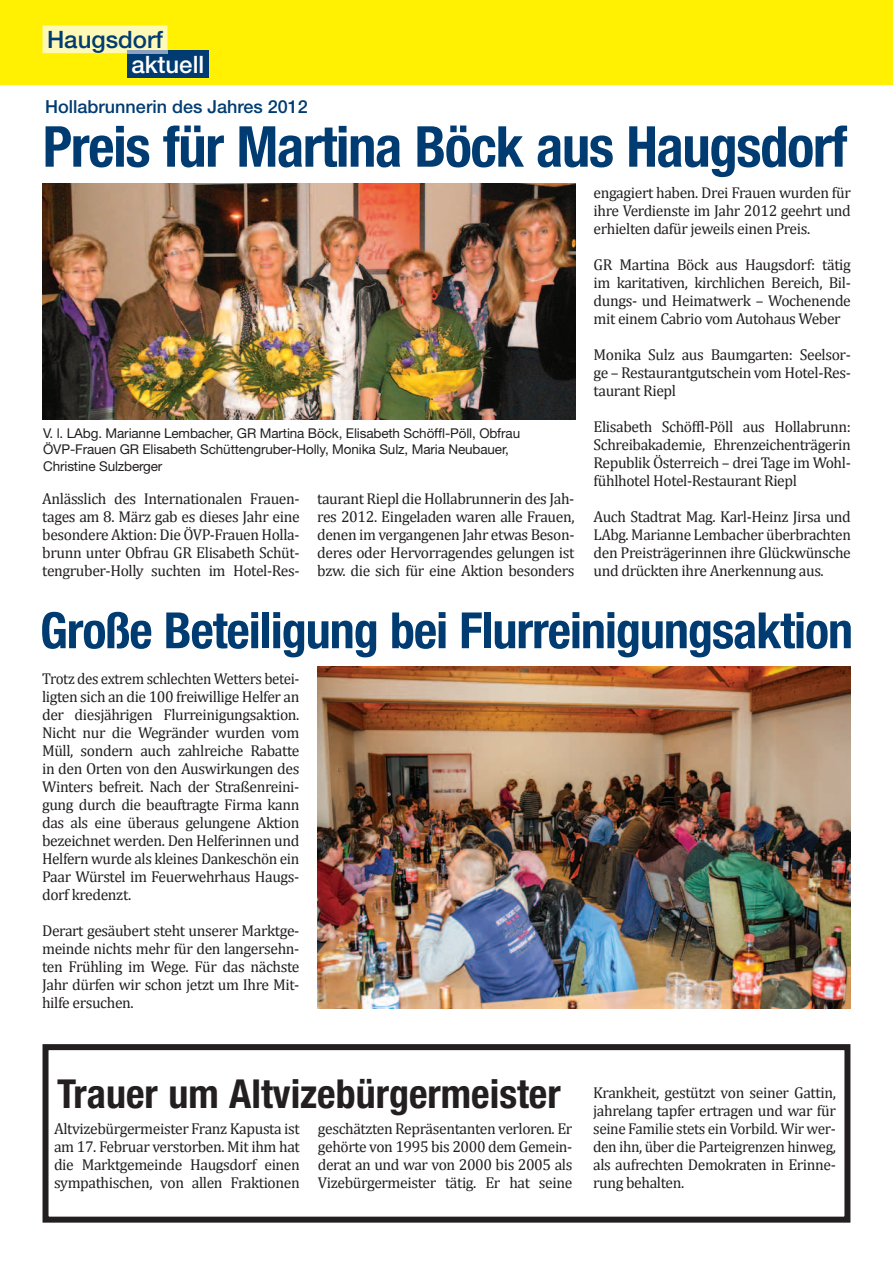
<style>
.page{position:relative;width:893px;height:1263px;background:#fff}
.page>*{position:absolute;margin:0;border:0;box-sizing:border-box;transform-origin:0 0}
.t1{font:700 condensed 56.55px "Helvetica Neue";letter-spacing:-.025em;color:#003c72}
.t2{font:700 condensed 49.95px "Helvetica Neue";letter-spacing:-.02em;color:#003c72}
.t3{font:700 condensed 40.05px "Helvetica Neue";color:#231f20}
.t4{font:500 24px "Helvetica Neue";color:#003c72}
.t5{font:500 24px "Helvetica Neue";color:#fff}
.t6{font:500 18px "Helvetica Neue";color:#003c72}
.t7{font:15.75px/18px "Cambria";letter-spacing:-.025em;color:#231f20;text-align:justify}
.t8{font:15.75px/18px "Cambria";letter-spacing:-.025em;color:#231f20;text-align:justify;scale:.95 1}
.t9{font:13.5px/16.2px "Helvetica Neue";letter-spacing:-.01em;color:#231f20}
</style>
<div class="page">
<div style="left:0;top:0;width:893px;height:85px;background:#fff101"></div>
<img style="left:318px;top:666px;width:532px;height:342px">
<div style="left:127px;top:50px;width:82px;height:28px;background:#003c72"></div>
<div style="left:43px;top:26px;width:124px;height:27px;background:#fff9b8"></div>
<hr style="left:127px;top:50px;width:40px;height:3px;background:#8ca0c2">
<div style="left:43px;top:1044px;width:807px;height:178px;border:6px solid #231f20"></div>
<img style="left:43px;top:184px;width:532px;height:235px">
<h3 class="t4" style="left:47px;top:25px;width:117px">Haugsdorf</h3>
<h3 class="t5" style="left:131px;top:50px;width:74px">aktuell</h3>
<p class="t6" style="left:45px;top:96px;width:264px">Hollabrunnerin des Jahres 2012</p>
<h1 class="t1" style="left:43px;top:112px;width:806px">Preis für Martina Böck aus Haugsdorf</h1>
<p class="t9" style="left:43px;top:425px;width:478px">V. l. LAbg. Marianne Lembacher, GR Martina Böck, Elisabeth Schöffl-Pöll, Obfrau<br>ÖVP-Frauen GR Elisabeth Schüttengruber-Holly, Monika Sulz, Maria Neubauer,<br>Christine Sulzberger</p>
<p class="t7" style="left:42px;top:490px;width:259px">Anlässlich des Internationalen Frauen&shy;tages am 8. März gab es dieses Jahr eine besondere Aktion: Die ÖVP-Frauen Holla&shy;brunn unter Obfrau GR Elisabeth Schüt&shy;tengruber-Holly suchten im Hotel-Res-</p>
<p class="t7" style="left:317px;top:490px;width:259px">taurant Riepl die Hollabrunnerin des Jah&shy;res 2012. Eingeladen waren alle Frauen, denen im vergangenen Jahr etwas Beson&shy;deres oder Hervorragendes gelungen ist bzw. die sich für eine Aktion besonders</p>
<p class="t7" style="left:594px;top:184px;width:259px">engagiert haben. Drei Frauen wurden für ihre Verdienste im Jahr 2012 geehrt und erhielten dafür jeweils einen Preis.</p>
<p class="t7" style="left:594px;top:256px;width:259px">GR Martina Böck aus Haugsdorf: tätig im karitativen, kirchlichen Bereich, Bil&shy;dungs- und Heimatwerk – Wochenende mit einem Cabrio vom Autohaus Weber</p>
<p class="t7" style="left:594px;top:346px;width:259px">Monika Sulz aus Baumgarten: Seelsor&shy;ge – Restaurantgutschein vom Hotel-Res&shy;taurant Riepl</p>
<p class="t7" style="left:594px;top:418px;width:259px">Elisabeth Schöffl-Pöll aus Hollabrunn:<br>Schreibakademie, Ehrenzeichenträgerin Republik Österreich – drei Tage im Wohl&shy;fühlhotel Hotel-Restaurant Riepl</p>
<p class="t7" style="left:594px;top:508px;width:259px">Auch Stadtrat Mag. Karl-Heinz Jirsa und LAbg. Marianne Lembacher überbrachten den Preisträgerinnen ihre Glückwünsche und drückten ihre Anerkennung aus.</p>
<h2 class="t2" style="left:40px;top:600px;width:814px">Große Beteiligung bei Flurreinigungsaktion</h2>
<p class="t8" style="left:42px;top:670px;width:272px">Trotz des extrem schlechten Wetters betei&shy;ligten sich an die 100 freiwillige Helfer an der diesjährigen Flurreinigungsaktion.<br>Nicht nur die Wegränder wurden vom Müll, sondern auch zahlreiche Rabatte in den Orten von den Auswirkungen des Winters befreit. Nach der Straßenreini&shy;gung durch die beauftragte Firma kann das als eine überaus gelungene Aktion bezeichnet werden. Den Helferinnen und Helfern wurde als kleines Dankeschön ein Paar Würstel im Feuerwehrhaus Haugs&shy;dorf kredenzt.</p>
<p class="t7" style="left:42px;top:922px;width:259px">Derart gesäubert steht unserer Marktge&shy;meinde nichts mehr für den langersehn&shy;ten Frühling im Wege. Für das nächste Jahr dürfen wir schon jetzt um Ihre Mit&shy;hilfe ersuchen.</p>
<h3 class="t3" style="left:57px;top:1069px;width:505px">Trauer um Altvizebürgermeister</h3>
<p class="t7" style="left:54px;top:1120px;width:247px">Altvizebürgermeister Franz Kapusta ist am 17. Februar verstorben. Mit ihm hat die Marktgemeinde Haugsdorf einen sympathischen, von allen Fraktionen</p>
<p class="t7" style="left:318px;top:1120px;width:256px">geschätzten Repräsentanten verloren. Er gehörte von 1995 bis 2000 dem Gemein&shy;derat an und war von 2000 bis 2005 als Vizebürgermeister tätig. Er hat seine</p>
<p class="t7" style="left:593px;top:1084px;width:244px">Krankheit, gestützt von seiner Gattin, jahrelang tapfer ertragen und war für seine Familie stets ein Vorbild. Wir wer&shy;den ihn, über die Parteigrenzen hinweg, als aufrechten Demokraten in Erinne&shy;rung behalten.</p>
</div>
